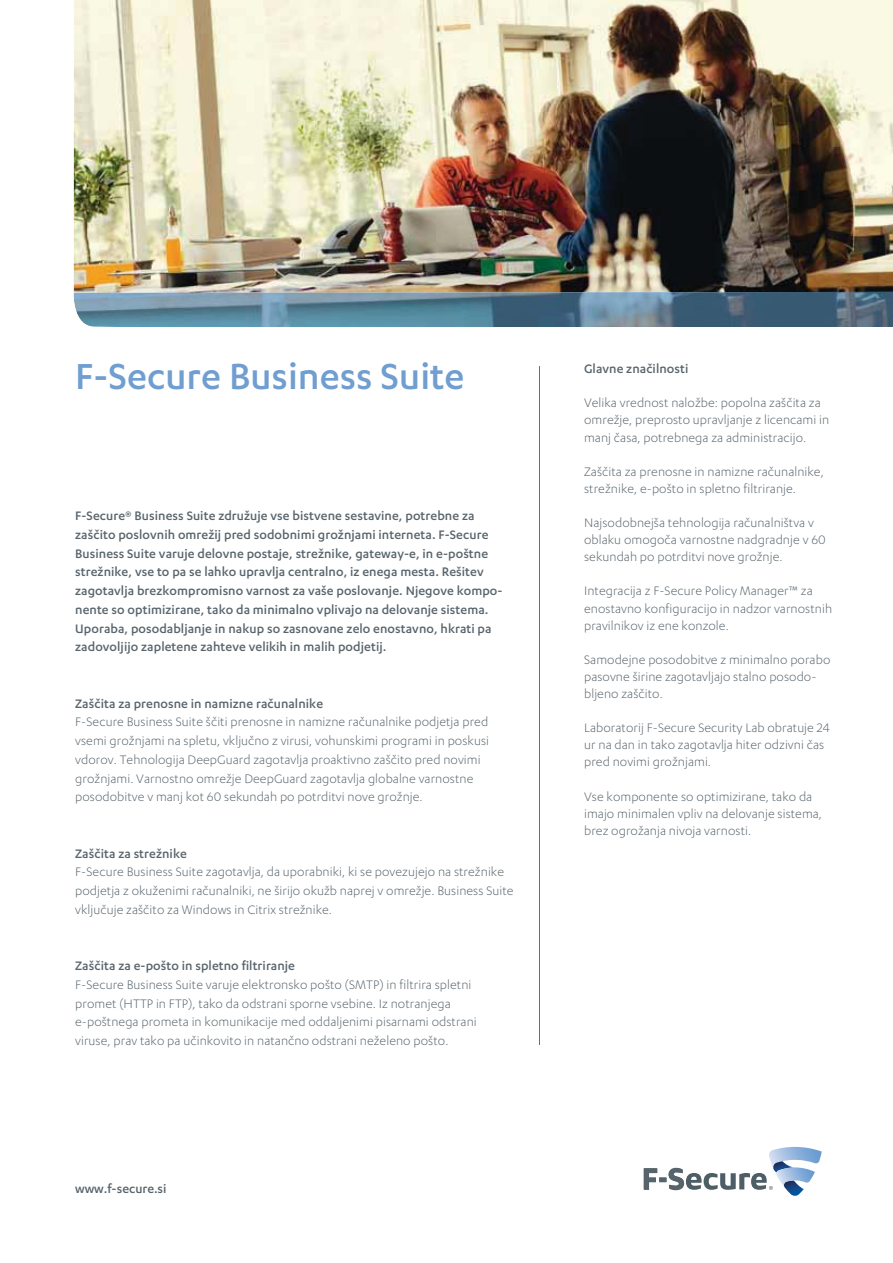
<style>
.page{position:relative;width:893px;height:1263px;background:#fff}
.page>*{position:absolute;margin:0;border:0;box-sizing:border-box;transform-origin:0 0}
.t1{font:500 42px "F Secure Sans";color:#709ed0}
.t2{font:300 14.25px/17.1px "F Secure Sans";letter-spacing:.005em;color:#58646c}
.t3{font:500 14.25px/18.8px "F Secure Sans";letter-spacing:.005em;color:#58646c}
</style>
<div class="page">
<hr style="left:540px;top:366px;width:1px;height:678px;background:#736a6a">
<svg style="left:644px;top:1147px;width:178px;height:49px"></svg>
<img style="left:74px;top:0;width:819px;height:327px">
<h1 class="t1" style="left:75px;top:360px;width:391px">F-Secure Business Suite</h1>
<p class="t3" style="left:75px;top:507px;width:429px">F-Secure® Business Suite združuje vse bistvene sestavine, potrebne za zaščito poslovnih omrežij pred sodobnimi grožnjami interneta. F-Secure Business Suite varuje delovne postaje, strežnike, gateway-e, in e-poštne strežnike, vse to pa se lahko upravlja centralno, iz enega mesta. Rešitev zagotavlja brezkompromisno varnost za vaše poslovanje. Njegove kompo&shy;nente so optimizirane, tako da minimalno vplivajo na delovanje sistema.<br>Uporaba, posodabljanje in nakup so zasnovane zelo enostavno, hkrati pa zadovoljijo zapletene zahteve velikih in malih podjetij.</p>
<p class="t3" style="left:75px;top:695px;width:249px">Zaščita za prenosne in namizne računalnike</p>
<p class="t2" style="left:75px;top:713px;width:415px;line-height:18.8px">F-Secure Business Suite ščiti prenosne in namizne računalnike podjetja pred vsemi grožnjami na spletu, vključno z virusi, vohunskimi programi in poskusi vdorov. Tehnologija DeepGuard zagotavlja proaktivno zaščito pred novimi grožnjami. Varnostno omrežje DeepGuard zagotavlja globalne varnostne posodobitve v manj kot 60 sekundah po potrditvi nove grožnje.</p>
<p class="t3" style="left:75px;top:845px;width:113px">Zaščita za strežnike</p>
<p class="t2" style="left:75px;top:863px;width:440px;line-height:18.8px">F-Secure Business Suite zagotavlja, da uporabniki, ki se povezujejo na strežnike podjetja z okuženimi računalniki, ne širijo okužb naprej v omrežje. Business Suite vključuje zaščito za Windows in Citrix strežnike.</p>
<p class="t3" style="left:75px;top:957px;width:221px">Zaščita za e-pošto in spletno filtriranje</p>
<p class="t2" style="left:75px;top:976px;width:403px;line-height:18.8px">F-Secure Business Suite varuje elektronsko pošto (SMTP) in filtrira spletni promet (HTTP in FTP), tako da odstrani sporne vsebine. Iz notranjega e-poštnega prometa in komunikacije med oddaljenimi pisarnami odstrani viruse, prav tako pa učinkovito in natančno odstrani neželeno pošto.</p>
<p class="t3" style="left:75px;top:1180px;width:93px">www.f-secure.si</p>
<p class="t3" style="left:584px;top:360px;width:106px">Glavne značilnosti</p>
<p class="t2" style="left:584px;top:395px;width:247px">Velika vrednost naložbe: popolna zaščita za omrežje, preprosto upravljanje z licencami in manj časa, potrebnega za administracijo.</p>
<p class="t2" style="left:584px;top:463px;width:241px">Zaščita za prenosne in namizne računalnike, strežnike, e-pošto in spletno filtriranje.</p>
<p class="t2" style="left:584px;top:515px;width:243px">Najsodobnejša tehnologija računalništva v oblaku omogoča varnostne nadgradnje v 60 sekundah po potrditvi nove grožnje.</p>
<p class="t2" style="left:584px;top:583px;width:249px">Integracija z F-Secure Policy Manager™ za enostavno konfiguracijo in nadzor varnostnih pravilnikov iz ene konzole.</p>
<p class="t2" style="left:584px;top:651px;width:248px">Samodejne posodobitve z minimalno porabo pasovne širine zagotavljajo stalno posodo&shy;bljeno zaščito.</p>
<p class="t2" style="left:584px;top:720px;width:247px">Laboratorij F-Secure Security Lab obratuje 24 ur na dan in tako zagotavlja hiter odzivni čas pred novimi grožnjami.</p>
<p class="t2" style="left:584px;top:788px;width:239px">Vse komponente so optimizirane, tako da imajo minimalen vpliv na delovanje sistema, brez ogrožanja nivoja varnosti.</p>
</div>
